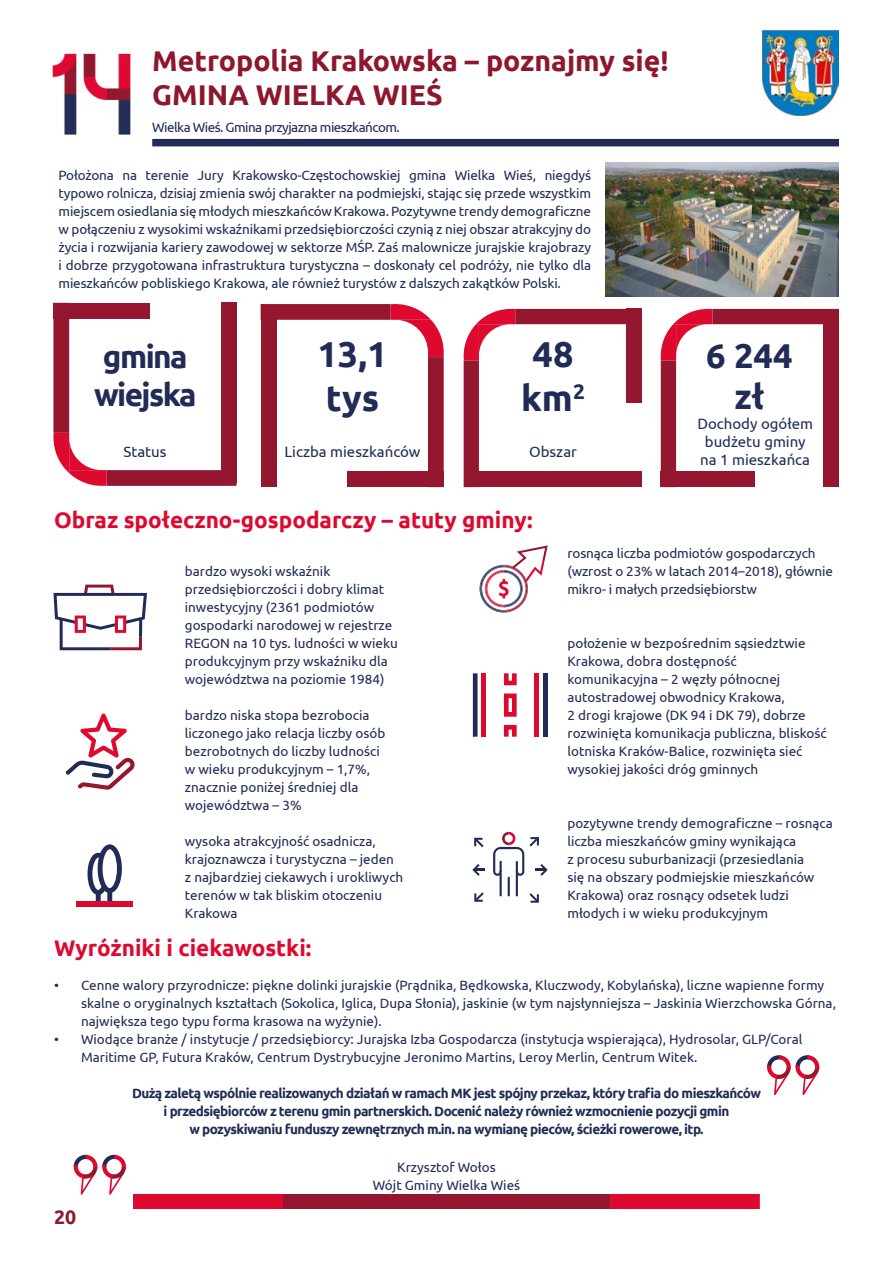
<style>
.page{position:relative;width:893px;height:1263px;background:#fff}
.page>*{position:absolute;margin:0;border:0;box-sizing:border-box;transform-origin:0 0}
.t1{font:700 36px/43.2px "Ubuntu";color:#212b55;text-align:center}
.t2{font:700 34.5px/41.4px "Ubuntu";color:#212b55;text-align:center}
.t3{font:700 31.5px/37.8px "Ubuntu";letter-spacing:-.05em;color:#212b55}
.t4{font:700 28.5px/34.2px "Ubuntu";color:#8d172f}
.t5{font:700 22.5px "Ubuntu";color:#de092f}
.t6{font:700 19.5px "Ubuntu";color:#8d172f}
.t7{font:15px/18px "Ubuntu";color:#212b55;text-align:center}
.t8{font:13.5px/18px "Ubuntu";color:#212b55}
.t9{font:700 13.5px/18px "Ubuntu";letter-spacing:-.04em;color:#212b55;text-align:center}
.t10{font:13.5px "Ubuntu";letter-spacing:-.04em;color:#212b55}
</style>
<div class="page">
<svg style="left:53px;top:303px;width:184px;height:183px"></svg>
<svg style="left:464px;top:309px;width:178px;height:178px"></svg>
<svg style="left:661px;top:309px;width:178px;height:178px"></svg>
<svg style="left:261px;top:304px;width:183px;height:183px"></svg>
<img style="left:605px;top:162px;width:234px;height:135px">
<svg style="left:53px;top:585px;width:94px;height:65px"></svg>
<div style="left:133px;top:1194px;width:477px;height:15px;background:#94162f"></div>
<div style="left:133px;top:1194px;width:150px;height:15px;background:#de092f"></div>
<div style="left:610px;top:1194px;width:150px;height:15px;background:#de092f"></div>
<div style="left:152px;top:139px;width:687px;height:7px;background:#212b55"></div>
<img style="left:762px;top:30px;width:77px;height:85px">
<svg style="left:73px;top:1154px;width:53px;height:41px"></svg>
<svg style="left:767px;top:1055px;width:53px;height:40px"></svg>
<svg style="left:66px;top:713px;width:69px;height:77px"></svg>
<svg style="left:479px;top:545px;width:69px;height:68px"></svg>
<div style="left:534px;top:673px;width:5px;height:64px;background:#de092f"></div>
<div style="left:481px;top:673px;width:5px;height:64px;background:#de092f"></div>
<svg style="left:504px;top:725px;width:13px;height:12px"></svg>
<svg style="left:504px;top:673px;width:13px;height:12px"></svg>
<svg style="left:504px;top:693px;width:13px;height:24px"></svg>
<div style="left:543px;top:673px;width:5px;height:64px;background:#212b55"></div>
<svg style="left:473px;top:673px;width:5px;height:64px"></svg>
<svg style="left:472px;top:864px;width:13px;height:12px"></svg>
<svg style="left:474px;top:838px;width:10px;height:9px"></svg>
<svg style="left:493px;top:832px;width:55px;height:71px"></svg>
<svg style="left:474px;top:892px;width:10px;height:10px"></svg>
<img style="left:52px;top:53px;width:25px;height:82px">
<img style="left:83px;top:53px;width:48px;height:82px">
<svg style="left:87px;top:844px;width:35px;height:57px"></svg>
<div style="left:76px;top:901px;width:57px;height:6px;background:#de092f"></div>
<h3 class="t4" style="left:152px;top:43px;width:518px">Metropolia Krakowska – poznajmy się!<br>GMINA WIELKA WIEŚ</h3>
<p class="t10" style="left:152px;top:119px;width:249px">Wielka Wieś. Gmina przyjazna mieszkańcom.</p>
<p class="t8" style="left:59px;top:166px;width:534px;text-align:justify">Położona na terenie Jury Krakowsko-Częstochowskiej gmina Wielka Wieś, niegdyś typowo rolnicza, dzisiaj zmienia swój charakter na podmiejski, stając się przede wszystkim miejscem osiedlania się młodych mieszkańców Krakowa. Pozytywne trendy demograficzne w połączeniu z wysokimi wskaźnikami przedsiębiorczości czynią z niej obszar atrakcyjny do życia i rozwijania kariery zawodowej w sektorze MŚP. Zaś malownicze jurajskie krajobrazy i dobrze przygotowana infrastruktura turystyczna – doskonały cel podróży, nie tylko dla mieszkańców pobliskiego Krakowa, ale również turystów z dalszych zakątków Polski.</p>
<h1 class="t1" style="left:317px;top:332px;width:72px;text-align:left">13,1 tys</h1>
<h3 class="t3" style="left:94px;top:338px;width:104px">gmina wiejska</h3>
<h1 class="t1" style="left:521px;top:332px;width:65px">48 km<sup>2</sup></h1>
<h2 class="t2" style="left:706px;top:334px;width:88px">6 244 zł</h2>
<p class="t7" style="left:697px;top:414px;width:117px">Dochody ogółem budżetu gminy na 1 mieszkańca</p>
<p class="t7" style="left:123px;top:442px;width:45px">Status</p>
<p class="t7" style="left:284px;top:442px;width:137px">Liczba mieszkańców</p>
<p class="t7" style="left:529px;top:442px;width:49px">Obszar</p>
<h3 class="t5" style="left:54px;top:506px;width:480px">Obraz społeczno-gospodarczy – atuty gminy:</h3>
<p class="t8" style="left:185px;top:562px;width:214px">bardzo wysoki wskaźnik przedsiębiorczości i dobry klimat inwestycyjny (2361 podmiotów gospodarki narodowej w rejestrze<br>REGON na 10 tys. ludności w wieku produkcyjnym przy wskaźniku dla województwa na poziomie 1984)</p>
<p class="t8" style="left:185px;top:706px;width:202px">bardzo niska stopa bezrobocia liczonego jako relacja liczby osób bezrobotnych do liczby ludności w wieku produkcyjnym – 1,7%, znacznie poniżej średniej dla województwa – 3%</p>
<p class="t8" style="left:185px;top:832px;width:220px">wysoka atrakcyjność osadnicza, krajoznawcza i turystyczna – jeden z najbardziej ciekawych i urokliwych terenów w tak bliskim otoczeniu<br>Krakowa</p>
<h3 class="t5" style="left:54px;top:934px;width:259px">Wyróżniki i ciekawostki:</h3>
<p class="t8" style="left:567px;top:544px;width:267px">rosnąca liczba podmiotów gospodarczych (wzrost o 23% w latach 2014–2018), głównie mikro- i małych przedsiębiorstw</p>
<p class="t8" style="left:567px;top:634px;width:261px">położenie w bezpośrednim sąsiedztwie Krakowa, dobra dostępność komunikacyjna – 2 węzły północnej autostradowej obwodnicy Krakowa,<br>2 drogi krajowe (DK 94 i DK 79), dobrze rozwinięta komunikacja publiczna, bliskość lotniska Kraków-Balice, rozwinięta sieć wysokiej jakości dróg gminnych</p>
<p class="t8" style="left:567px;top:814px;width:267px">pozytywne trendy demograficzne – rosnąca liczba mieszkańców gminy wynikająca<br>z procesu suburbanizacji (przesiedlania<br>się na obszary podmiejskie mieszkańców Krakowa) oraz rosnący odsetek ludzi młodych i w wieku produkcyjnym</p>
<p class="t8" style="left:81px;top:976px;width:756px;text-indent:-27px">• Cenne walory przyrodnicze: piękne dolinki jurajskie (Prądnika, Będkowska, Kluczwody, Kobylańska), liczne wapienne formy skalne o oryginalnych kształtach (Sokolica, Iglica, Dupa Słonia), jaskinie (w tym najsłynniejsza – Jaskinia Wierzchowska Górna, największa tego typu forma krasowa na wyżynie).</p>
<p class="t8" style="left:81px;top:1030px;width:723px;text-indent:-27px">• Wiodące branże / instytucje / przedsiębiorcy: Jurajska Izba Gospodarcza (instytucja wspierająca), Hydrosolar, GLP/Coral<br>Maritime GP, Futura Kraków, Centrum Dystrybucyjne Jeronimo Martins, Leroy Merlin, Centrum Witek.</p>
<h3 class="t6" style="left:54px;top:1205px;width:24px">20</h3>
<p class="t9" style="left:132px;top:1084px;width:630px">Dużą zaletą wspólnie realizowanych działań w ramach MK jest spójny przekaz, który trafia do mieszkańców i przedsiębiorców z terenu gmin partnerskich. Docenić należy również wzmocnienie pozycji gmin<br>w pozyskiwaniu funduszy zewnętrznych m.in. na wymianę pieców, ścieżki rowerowe, itp.</p>
<p class="t8" style="left:373px;top:1157px;width:149px;text-align:center">Krzysztof Wołos<br>Wójt Gminy Wielka Wieś</p>
</div>
